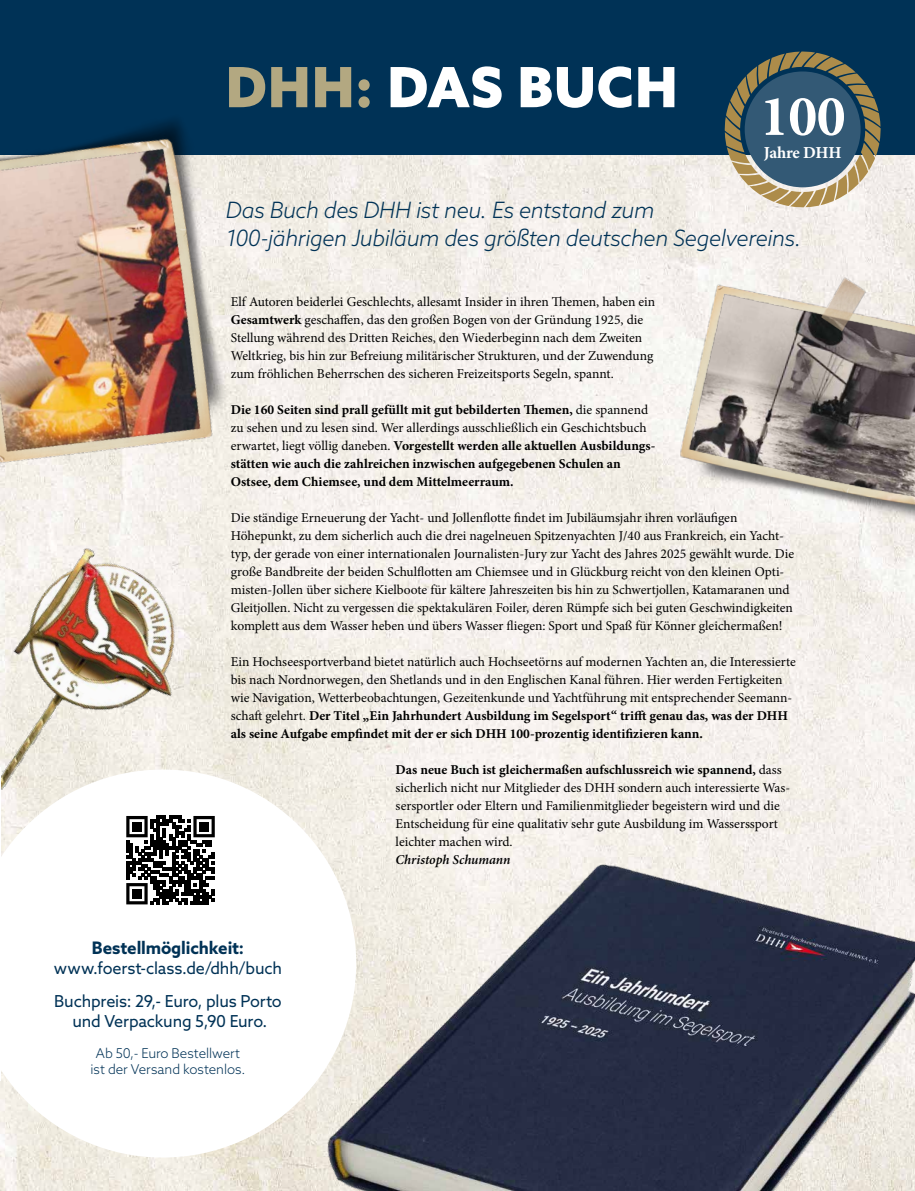
<style>
.page{position:relative;width:915px;height:1191px;background:#fff}
.page>*{position:absolute;margin:0;border:0;box-sizing:border-box;transform-origin:0 0}
.t1{font:700 58.05px "Minion Pro";color:#fff}
.t2{font:900 55.5px "Azo Sans";letter-spacing:.025em;color:#fff}
.t3{font:italic 300 22.5px/28.5px "Azo Sans";letter-spacing:-.02em;color:#003256}
.t4{font:700 17.25px "Azo Sans";letter-spacing:-.01em;color:#003256}
.t5{font:700 16.8px "Minion Pro";letter-spacing:-.015em;color:#fff}
.t6{font:16.5px/33.3px "Azo Sans";letter-spacing:-.01em;color:#003256}
.t7{font:13.5px/18px "Minion Pro";color:#000}
.t8{font:700 13.5px/18px "Minion Pro";color:#000}
.t9{font:300 13.5px/16.2px "Azo Sans";letter-spacing:-.005em;color:#003256;text-align:center}
.t10{font:italic 600 13.5px "Minion Pro";letter-spacing:-.01em;color:#000}
.s1{color:#b3a881}
.s2{font-weight:700}
.s3{font-weight:400}
</style>
<div class="page">
<img style="left:1px;top:154px;width:913px;height:1037px">
<div style="left:0;top:0;width:914px;height:154px;background:#003256"></div>
<img style="left:273px;top:859px;width:641px;height:332px">
<svg style="left:724px;top:51px;width:156px;height:156px"></svg>
<div style="left:744px;top:71px;width:116px;height:116px;background:#335975;border-radius:50%"></div>
<img style="left:0;top:543px;width:233px;height:226px">
<img style="left:638px;top:244px;width:276px;height:300px">
<img style="left:0;top:121px;width:310px;height:422px">
<svg style="left:0;top:769px;width:356px;height:388px"></svg>
<div style="left:120px;top:810px;width:101px;height:100px;background:#fff"></div>
<svg style="left:126px;top:816px;width:89px;height:88px"></svg>
<div style="left:132px;top:822px;width:9px;height:9px;background:#000"></div>
<div style="left:199px;top:822px;width:9px;height:9px;background:#000"></div>
<div style="left:132px;top:889px;width:9px;height:9px;background:#000"></div>
<hr style="left:0;top:767px;width:1px;height:313px;background:#fff">
<h2 class="t2" style="left:226px;top:50px;width:453px"><span class="s1">DHH:</span> DAS BUCH</h2>
<h1 class="t1" style="left:759px;top:75px;width:87px">100</h1>
<p class="t5" style="left:763px;top:141px;width:79px">Jahre DHH</p>
<h3 class="t3" style="left:226px;top:195px;width:577px">Das Buch des DHH ist neu. Es entstand zum<br>100-jährigen Jubiläum des größten deutschen Segelvereins.</h3>
<p class="t7" style="left:231px;top:293px;width:426px">Elf Autoren beiderlei Geschlechts, allesamt Insider in ihren Themen, haben ein <span class="s2">Gesamtwerk</span> geschaffen, das den großen Bogen von der Gründung 1925, die Stellung während des Dritten Reiches, den Wiederbeginn nach dem Zweiten Weltkrieg, bis hin zur Befreiung militärischer Strukturen, und der Zuwendung zum fröhlichen Beherrschen des sicheren Freizeitsports Segeln, spannt.</p>
<p class="t8" style="left:231px;top:401px;width:426px">Die 160 Seiten sind prall gefüllt mit gut bebilderten Themen, <span class="s3">die spannend zu sehen und zu lesen sind. Wer allerdings ausschließlich ein Geschichtsbuch erwartet, liegt völlig daneben.</span> Vorgestellt werden alle aktuellen Ausbildungs&shy;stätten wie auch die zahlreichen inzwischen aufgegebenen Schulen an Ostsee, dem Chiemsee, und dem Mittelmeerraum.</p>
<p class="t7" style="left:231px;top:509px;width:564px">Die ständige Erneuerung der Yacht- und Jollenflotte findet im Jubiläumsjahr ihren vorläufigen Höhepunkt, zu dem sicherlich auch die drei nagelneuen Spitzenyachten J/40 aus Frankreich, ein Yacht&shy;typ, der gerade von einer internationalen Journalisten-Jury zur Yacht des Jahres 2025 gewählt wurde. Die große Bandbreite der beiden Schulflotten am Chiemsee und in Glückburg reicht von den kleinen Opti&shy;misten-Jollen über sichere Kielboote für kältere Jahreszeiten bis hin zu Schwertjollen, Katamaranen und Gleitjollen. Nicht zu vergessen die spektakulären Foiler, deren Rümpfe sich bei guten Geschwindigkeiten komplett aus dem Wasser heben und übers Wasser fliegen: Sport und Spaß für Könner gleichermaßen!</p>
<p class="t7" style="left:231px;top:653px;width:566px">Ein Hochseesportverband bietet natürlich auch Hochseetörns auf modernen Yachten an, die Interessierte bis nach Nordnorwegen, den Shetlands und in den Englischen Kanal führen. Hier werden Fertigkeiten wie Navigation, Wetterbeobachtungen, Gezeitenkunde und Yachtführung mit entsprechender Seemann&shy;schaft gelehrt. <span class="s2">Der Titel „Ein Jahrhundert Ausbildung im Segelsport“ trifft genau das, was der DHH als seine Aufgabe empfindet mit der er sich DHH 100-prozentig identifizieren kann.</span></p>
<p class="t4" style="left:92px;top:936px;width:154px">Bestellmöglichkeit:</p>
<p class="t6" style="left:54px;top:951px;width:230px">www.foerst-class.de/dhh/buch<br>Buchpreis: 29,- Euro, plus Porto</p>
<p class="t6" style="left:72px;top:1004px;width:196px">und Verpackung 5,90 Euro.</p>
<p class="t9" style="left:91px;top:1045px;width:156px">Ab 50,- Euro Bestellwert ist der Versand kostenlos.</p>
<p class="t7" style="left:395px;top:761px;width:396px"><span class="s2">Das neue Buch ist gleichermaßen aufschlussreich wie spannend,</span> dass sicherlich nicht nur Mitglieder des DHH sondern auch interessierte Was&shy;sersportler oder Eltern und Familienmitglieder begeistern wird und die Entscheidung für eine qualitativ sehr gute Ausbildung im Wasserssport leichter machen wird.</p>
<p class="t10" style="left:395px;top:850px;width:116px">Christoph Schumann</p>
</div>
